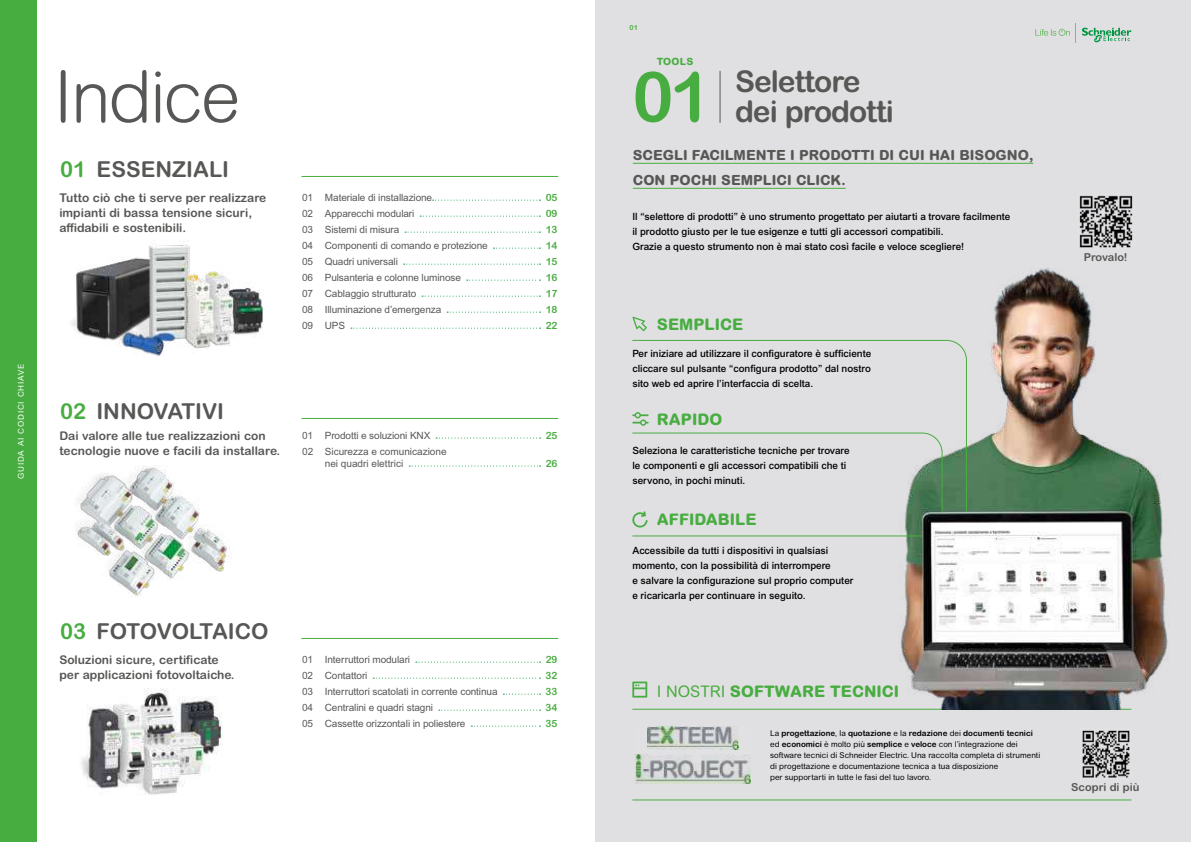
<style>
.page{position:relative;width:1191px;height:842px;background:#fff}
.page>*{position:absolute;margin:0;border:0;box-sizing:border-box;transform-origin:0 0}
.t1{font:300 71.4px "Arial Rounded MT Pro";letter-spacing:-.03em;color:#575756}
.t2{font:700 69.7px "Arial Rounded MT Pro";color:#48ad40}
.t3{font:700 30px/30px "Arial Rounded MT Pro";letter-spacing:-.03em;color:#575756}
.t4{font:700 22px "Arial Rounded MT Pro";color:#575756}
.t5{font:700 22px "Arial Rounded MT Pro";color:#48ad40}
.t6{font:800 16px "Arial Rounded MT Pro";color:#48ad40}
.t7{font:800 14px/25px "Arial Rounded MT Pro";color:#575756}
.t8{font:700 12px/15px "Arial Rounded MT Pro";color:#575756}
.t9{font:700 11px "Arial Rounded MT Pro";color:#575756}
.t10{font:500 10px/15px "Arial MT Std";color:#000}
.t11{font:10px/12px "Arial MT Pro";letter-spacing:-.01em;color:#575756}
.t12{font:10px "Arial Rounded MT Bold";letter-spacing:-.01em;color:#48ad40}
.t13{font:800 10px "Arial Rounded MT Pro";letter-spacing:.03em;color:#48ad40}
.t14{font:8px/11px "Arial Rounded MT Pro";color:#000}
.t15{font:8px "Arial Rounded MT Pro";letter-spacing:.1em;color:#fff}
.t16{font:700 7px "Arial Rounded MT Pro";color:#48ad40}
.s1{color:#48ad40}
.s2{font-weight:400}
.s3{font-weight:700}
</style>
<div class="page">
<div style="left:595px;top:0;width:596px;height:842px;background:#e0e0e2"></div>
<div style="left:0;top:0;width:36px;height:842px;background:#48ad40"></div>
<svg style="left:1082px;top:28px;width:49px;height:15px"></svg>
<svg style="left:1035px;top:23px;width:41px;height:20px"></svg>
<hr style="left:633px;top:163px;width:400px;height:1px;background:#48ad40">
<hr style="left:633px;top:188px;width:212px;height:1px;background:#48ad40">
<img style="left:636px;top:754px;width:114px;height:29px">
<img style="left:647px;top:727px;width:91px;height:23px">
<svg style="left:632px;top:681px;width:15px;height:17px"></svg>
<hr style="left:632px;top:709px;width:499px;height:1px;background:#48ad40">
<hr style="left:632px;top:799px;width:499px;height:1px;background:#48ad40">
<hr style="left:719px;top:71px;width:1px;height:52px;background:#575756">
<img style="left:890px;top:268px;width:278px;height:441px">
<svg style="left:632px;top:317px;width:15px;height:14px"></svg>
<svg style="left:632px;top:339px;width:335px;height:174px"></svg>
<svg style="left:632px;top:432px;width:311px;height:96px"></svg>
<hr style="left:632px;top:535px;width:290px;height:1px;background:#48ad40">
<img style="left:1079px;top:195px;width:54px;height:53px">
<img style="left:1082px;top:730px;width:48px;height:48px">
<hr style="left:301px;top:176px;width:257px;height:1px;background:#48ad40">
<hr style="left:301px;top:418px;width:257px;height:1px;background:#48ad40">
<hr style="left:301px;top:638px;width:257px;height:1px;background:#48ad40">
<svg style="left:432px;top:200px;width:108px;height:1px"></svg>
<svg style="left:420px;top:216px;width:120px;height:1px"></svg>
<svg style="left:405px;top:232px;width:135px;height:1px"></svg>
<svg style="left:493px;top:248px;width:47px;height:1px"></svg>
<svg style="left:404px;top:264px;width:136px;height:1px"></svg>
<svg style="left:467px;top:280px;width:73px;height:1px"></svg>
<svg style="left:422px;top:296px;width:118px;height:1px"></svg>
<svg style="left:447px;top:312px;width:93px;height:1px"></svg>
<svg style="left:351px;top:328px;width:189px;height:1px"></svg>
<svg style="left:436px;top:437px;width:104px;height:1px"></svg>
<svg style="left:409px;top:465px;width:131px;height:1px"></svg>
<svg style="left:416px;top:662px;width:124px;height:1px"></svg>
<svg style="left:373px;top:678px;width:167px;height:1px"></svg>
<svg style="left:503px;top:694px;width:37px;height:1px"></svg>
<svg style="left:439px;top:710px;width:101px;height:1px"></svg>
<svg style="left:471px;top:726px;width:69px;height:1px"></svg>
<img style="left:71px;top:241px;width:193px;height:115px">
<img style="left:76px;top:466px;width:156px;height:130px">
<img style="left:81px;top:689px;width:142px;height:106px">
<p class="t15" style="left:16px;top:479px;width:116px;rotate:-90deg">GUIDA AI CODICI CHIAVE</p>
<h1 class="t1" style="left:53px;top:56px;width:189px">Indice</h1>
<h3 class="t4" style="left:60px;top:156px;width:170px"><span class="s1">01</span> ESSENZIALI</h3>
<p class="t8" style="left:59px;top:191px;width:208px">Tutto ciò che ti serve per realizzare impianti di bassa tensione sicuri, affidabili e sostenibili.</p>
<p class="t11" style="left:302px;top:192px;width:132px">01 Materiale di installazione</p>
<p class="t12" style="left:545px;top:191px;width:13px">05</p>
<p class="t11" style="left:302px;top:208px;width:114px">02 Apparecchi modulari</p>
<p class="t12" style="left:545px;top:207px;width:13px">09</p>
<p class="t11" style="left:302px;top:224px;width:99px">03 Sistemi di misura</p>
<p class="t12" style="left:545px;top:223px;width:13px">13</p>
<p class="t11" style="left:302px;top:240px;width:187px">04 Componenti di comando e protezione</p>
<p class="t12" style="left:545px;top:239px;width:13px">14</p>
<p class="t11" style="left:302px;top:256px;width:97px">05 Quadri universali</p>
<p class="t12" style="left:545px;top:255px;width:13px">15</p>
<p class="t11" style="left:302px;top:272px;width:160px">06 Pulsanteria e colonne luminose</p>
<p class="t12" style="left:545px;top:271px;width:13px">16</p>
<p class="t11" style="left:302px;top:288px;width:116px">07 Cablaggio strutturato</p>
<p class="t12" style="left:545px;top:287px;width:13px">17</p>
<p class="t11" style="left:302px;top:304px;width:141px">08 Illuminazione d’emergenza</p>
<p class="t12" style="left:545px;top:303px;width:13px">18</p>
<p class="t11" style="left:302px;top:320px;width:45px">09 UPS</p>
<p class="t12" style="left:545px;top:319px;width:13px">22</p>
<h3 class="t5" style="left:60px;top:398px;width:28px">02</h3>
<h3 class="t4" style="left:96px;top:398px;width:129px">INNOVATIVI</h3>
<p class="t8" style="left:59px;top:429px;width:222px">Dai valore alle tue realizzazioni con tecnologie nuove e facili da installare.</p>
<p class="t11" style="left:302px;top:429px;width:130px">01 Prodotti e soluzioni KNX</p>
<p class="t12" style="left:545px;top:429px;width:13px">25</p>
<p class="t11" style="left:325px;top:445px;width:123px;text-indent:-23px">02 Sicurezza e comunicazione nei quadri elettrici</p>
<p class="t12" style="left:545px;top:457px;width:13px">26</p>
<h3 class="t5" style="left:60px;top:618px;width:28px">03</h3>
<h3 class="t4" style="left:97px;top:618px;width:173px">FOTOVOLTAICO</h3>
<p class="t8" style="left:59px;top:653px;width:177px">Soluzioni sicure, certificate per applicazioni fotovoltaiche.</p>
<p class="t11" style="left:302px;top:654px;width:109px">01 Interruttori modulari</p>
<p class="t12" style="left:545px;top:653px;width:13px">29</p>
<p class="t11" style="left:302px;top:670px;width:67px">02 Contattori</p>
<p class="t12" style="left:545px;top:669px;width:13px">32</p>
<p class="t11" style="left:302px;top:686px;width:197px">03 Interruttori scatolati in corrente continua</p>
<p class="t12" style="left:545px;top:685px;width:13px">33</p>
<p class="t11" style="left:302px;top:702px;width:132px">04 Centralini e quadri stagni</p>
<p class="t12" style="left:545px;top:701px;width:13px">34</p>
<p class="t11" style="left:302px;top:718px;width:165px">05 Cassette orizzontali in poliestere</p>
<p class="t12" style="left:545px;top:717px;width:13px">35</p>
<p class="t16" style="left:629px;top:23px;width:10px">01</p>
<p class="t13" style="left:657px;top:55px;width:38px">TOOLS</p>
<h2 class="t2" style="left:632px;top:55px;width:81px">01</h2>
<h3 class="t3" style="left:735px;top:67px;width:160px">Selettore dei prodotti</h3>
<h3 class="t7" style="left:633px;top:143px;width:402px">SCEGLI FACILMENTE I PRODOTTI DI CUI HAI BISOGNO,<br>CON POCHI SEMPLICI CLICK.</h3>
<p class="t10" style="left:632px;top:209px;width:379px">Il “selettore di prodotti” è uno strumento progettato per aiutarti a trovare facilmente il prodotto giusto per le tue esigenze e tutti gli accessori compatibili.<br>Grazie a questo strumento non è mai stato così facile e veloce scegliere!</p>
<h3 class="t6" style="left:657px;top:314px;width:88px">SEMPLICE</h3>
<p class="t10" style="left:632px;top:346px;width:240px;text-align:justify">Per iniziare ad utilizzare il configuratore è sufficiente cliccare sul pulsante “configura prodotto” dal nostro sito web ed aprire l’interfaccia di scelta.</p>
<h3 class="t6" style="left:657px;top:409px;width:67px">RAPIDO</h3>
<p class="t10" style="left:632px;top:443px;width:219px">Seleziona le caratteristiche tecniche per trovare le componenti e gli accessori compatibili che ti servono, in pochi minuti.</p>
<h3 class="t6" style="left:657px;top:510px;width:101px">AFFIDABILE</h3>
<p class="t10" style="left:632px;top:543px;width:222px">Accessibile da tutti i dispositivi in qualsiasi momento, con la possibilità di interrompere<br>e salvare la configurazione sul proprio computer e ricaricarla per continuare in seguito.</p>
<p class="t9" style="left:1084px;top:250px;width:45px">Provalo!</p>
<h3 class="t6" style="left:657px;top:682px;width:244px"><span class="s2">I NOSTRI</span> SOFTWARE TECNICI</h3>
<p class="t14" style="left:770px;top:727px;width:271px">La <span class="s3">progettazione</span>, la <span class="s3">quotazione</span> e la <span class="s3">redazione</span> dei <span class="s3">documenti tecnici </span>ed <span class="s3">economici</span> è molto più <span class="s3">semplice</span> e <span class="s3">veloce</span> con l’integrazione dei software tecnici di Schneider Electric. Una raccolta completa di strumenti di progettazione e documentazione tecnica a tua disposizione<br>per supportarti in tutte le fasi del tuo lavoro.</p>
<p class="t9" style="left:1071px;top:781px;width:70px">Scopri di più</p>
</div>
